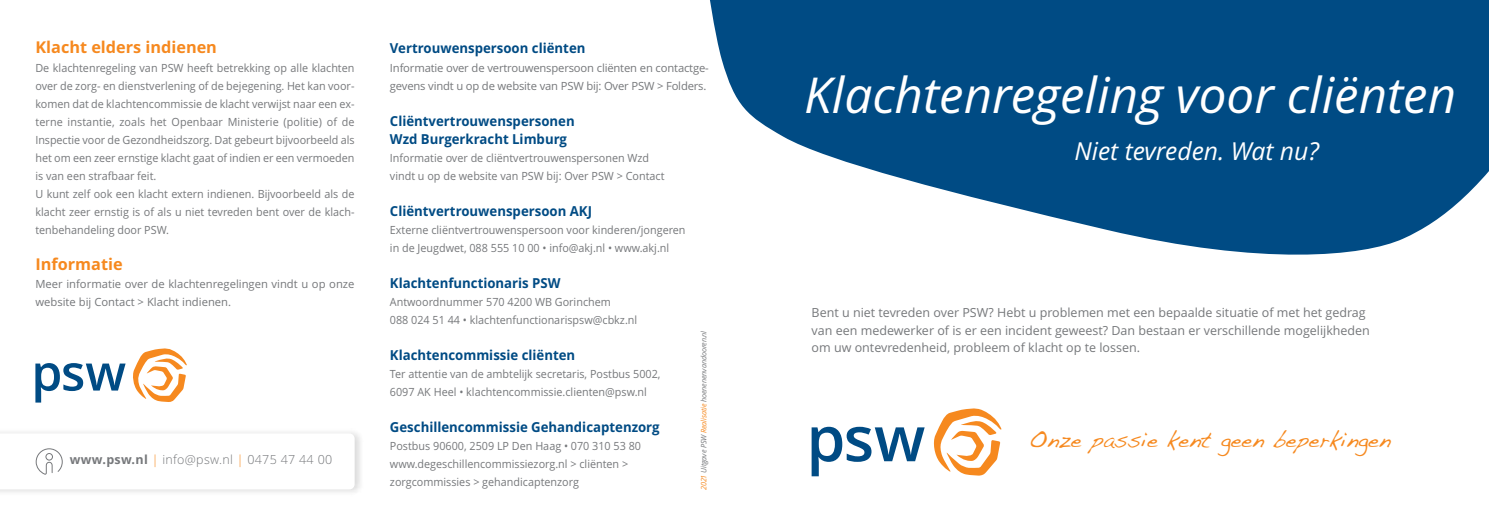
<style>
.page{position:relative;width:1489px;height:525px;background:#fff}
.page>*{position:absolute;margin:0;border:0;box-sizing:border-box;transform-origin:0 0}
.t1{font:italic 49.5px "Open Sans";color:#fff}
.t2{font:italic 24.75px "Open Sans";color:#fff}
.t3{font:22.12px "Handwriting Dakota";color:#f6891f}
.t4{font:700 16.25px "Open Sans";color:#f6891f}
.t5{font:700 13.75px/18px "Open Sans";color:#004b84;scale:.96 1}
.t6{font:12.5px/17.5px "Open Sans";color:#76787b}
.t7{font:300 12.5px "Open Sans";letter-spacing:.025em;color:#76787b}
.t8{font:11.25px/18px "Open Sans";color:#76787b;scale:.96 1}
.t9{font:11.25px/18px "Open Sans";color:#76787b}
.t10{font:italic 7.5px "Open Sans";letter-spacing:-.015em;color:#76787b;scale:.96 1}
.s1{font-weight:700}
.s2{color:#f6891f}
</style>
<div class="page">
<svg style="left:710px;top:0;width:778px;height:255px;fill:#004b84"></svg>
<svg style="left:811px;top:426px;width:113px;height:50px"></svg>
<svg style="left:933px;top:408px;width:68px;height:67px"></svg>
<img style="left:0;top:432px;width:361px;height:60px">
<svg style="left:0;top:433px;width:354px;height:56px"></svg>
<svg style="left:35px;top:363px;width:91px;height:39px"></svg>
<svg style="left:133px;top:348px;width:54px;height:54px"></svg>
<h3 class="t4" style="left:35px;top:38px;width:183px">Klacht elders indienen</h3>
<p class="t8" style="left:35px;top:59px;width:334px">De klachtenregeling van PSW heeft betrekking op alle klachten over de zorg- en dienstverlening of de bejegening. Het kan voor&shy;komen dat de klachtencommissie de klacht verwijst naar een ex&shy;terne instantie, zoals het Openbaar Ministerie (politie) of de Inspectie voor de Gezondheidszorg. Dat gebeurt bijvoorbeeld als het om een zeer ernstige klacht gaat of indien er een vermoeden is van een strafbaar feit.<br>U kunt zelf ook een klacht extern indienen. Bijvoorbeeld als de klacht zeer ernstig is of als u niet tevreden bent over de klach&shy;tenbehandeling door PSW.</p>
<h3 class="t4" style="left:35px;top:254px;width:89px">Informatie</h3>
<p class="t9" style="left:35px;top:275px;width:320px">Meer informatie over de klachtenregelingen vindt u op onze website bij Contact &gt; Klacht indienen.</p>
<p class="t7" style="left:70px;top:451px;width:264px"><span class="s1">www.psw.nl</span> <span class="s2">|</span> info@psw.nl <span class="s2">|</span> 0475 47 44 00</p>
<p class="t5" style="left:390px;top:40px;width:205px">Vertrouwenspersoon cliënten</p>
<p class="t9" style="left:390px;top:59px;width:320px">Informatie over de vertrouwenspersoon cliënten en contactge&shy;gevens vindt u op de website van PSW bij: Over PSW &gt; Folders.</p>
<p class="t5" style="left:390px;top:112px;width:194px">Cliëntvertrouwenspersonen<br>Wzd Burgerkracht Limburg</p>
<p class="t8" style="left:390px;top:149px;width:287px">Informatie over de cliëntvertrouwenspersonen Wzd vindt u op de website van PSW bij: Over PSW &gt; Contact</p>
<p class="t5" style="left:390px;top:202px;width:212px">Cliëntvertrouwenspersoon AKJ</p>
<p class="t8" style="left:390px;top:221px;width:309px">Externe cliëntvertrouwenspersoon voor kinderen/jongeren in de Jeugdwet, 088 555 10 00 • info@akj.nl • www.akj.nl</p>
<p class="t5" style="left:390px;top:274px;width:179px">Klachtenfunctionaris PSW</p>
<p class="t8" style="left:390px;top:293px;width:259px">Antwoordnummer 570 4200 WB Gorinchem<br>088 024 51 44 • klachtenfunctionarispsw@cbkz.nl</p>
<p class="t5" style="left:390px;top:346px;width:194px">Klachtencommissie cliënten</p>
<p class="t8" style="left:390px;top:365px;width:283px">Ter attentie van de ambtelijk secretaris, Postbus 5002,<br>6097 AK Heel • klachtencommissie.clienten@psw.nl</p>
<p class="t5" style="left:390px;top:418px;width:282px">Geschillencommissie Gehandicaptenzorg</p>
<p class="t8" style="left:390px;top:437px;width:263px">Postbus 90600, 2509 LP Den Haag • 070 310 53 80 www.degeschillencommissiezorg.nl &gt; cliënten &gt; zorgcommissies &gt; gehandicaptenzorg</p>
<p class="t10" style="left:699px;top:490px;width:167px;rotate:-90deg"><span class="s2">2021</span> Uitgave PSW <span class="s2">Realisatie</span> hoenenenvandooren.nl</p>
<h1 class="t1" style="left:804px;top:67px;width:653px">Klachtenregeling voor cliënten</h1>
<h2 class="t2" style="left:1074px;top:137px;width:246px">Niet tevreden. Wat nu?</h2>
<p class="t6" style="left:811px;top:304px;width:560px">Bent u niet tevreden over PSW? Hebt u problemen met een bepaalde situatie of met het gedrag van een medewerker of is er een incident geweest? Dan bestaan er verschillende mogelijkheden om uw ontevredenheid, probleem of klacht op te lossen.</p>
<h3 class="t3" style="left:1029px;top:426px;width:363px">Onze passie kent geen beperkingen</h3>
</div>
